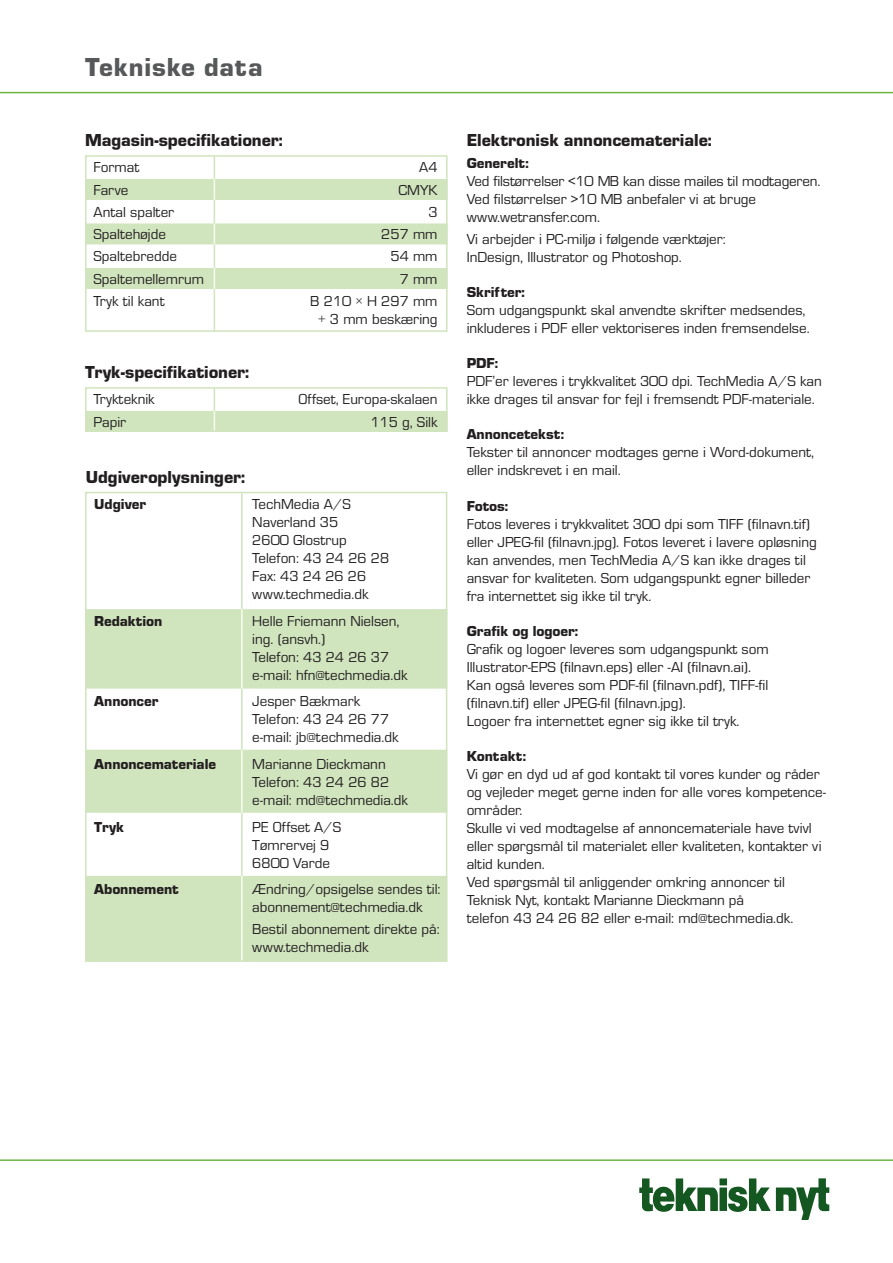
<style>
.page{position:relative;width:893px;height:1263px;background:#fff}
.page>*{position:absolute;margin:0;border:0;box-sizing:border-box;transform-origin:0 0}
.t1{font:27px "Eurostile Black DTC";letter-spacing:.03em;color:#57585a}
.t2{font:18px "Eurostile Black DTC";color:#231f20}
.t3{font:15px/18px "Eurostile Roman DTC";color:#231f20}
.t4{font:15px "Eurostile Black DTC";color:#231f20}
.s1{font-family:"Eurostile Black DTC"}
</style>
<div class="page">
<hr style="left:0;top:92px;width:893px;height:1px;background:#6fb640">
<hr style="left:0;top:1159px;width:893px;height:2px;background:#6fb640">
<svg style="left:639px;top:1178px;width:190px;height:42px"></svg>
<div style="left:86px;top:609px;width:361px;height:80px;background:#d0e4bd"></div>
<div style="left:86px;top:750px;width:361px;height:63px;background:#d0e4bd"></div>
<div style="left:86px;top:876px;width:361px;height:85px;background:#d0e4bd"></div>
<div style="left:85px;top:179px;width:363px;height:21px;background:#d0e4bd"></div>
<div style="left:85px;top:223px;width:363px;height:21px;background:#d0e4bd"></div>
<div style="left:85px;top:268px;width:363px;height:21px;background:#d0e4bd"></div>
<div style="left:85px;top:411px;width:363px;height:21px;background:#d0e4bd"></div>
<hr style="left:214px;top:156px;width:1px;height:175px;background:#d0e4bd">
<div style="left:85px;top:155px;width:363px;height:177px;border:2px solid #d0e4bd"></div>
<hr style="left:214px;top:388px;width:1px;height:44px;background:#d0e4bd">
<div style="left:85px;top:387px;width:363px;height:45px;border:2px solid #d0e4bd"></div>
<hr style="left:241px;top:493px;width:2px;height:468px;background:#d0e4bd">
<div style="left:85px;top:492px;width:362px;height:470px;border:2px solid #d0e4bd"></div>
<h1 class="t1" style="left:85px;top:52px;width:179px">Tekniske data</h1>
<p class="t2" style="left:85px;top:130px;width:199px">Magasin-specifikationer:</p>
<p class="t3" style="left:94px;top:159px;width:47px">Format</p>
<p class="t3" style="left:419px;top:159px;width:20px">A4</p>
<p class="t3" style="left:94px;top:181px;width:36px">Farve</p>
<p class="t3" style="left:398px;top:181px;width:41px">CMYK</p>
<p class="t3" style="left:94px;top:203px;width:82px">Antal spalter</p>
<p class="t3" style="left:428px;top:203px;width:11px">3</p>
<p class="t3" style="left:94px;top:225px;width:74px">Spaltehøjde</p>
<p class="t3" style="left:381px;top:225px;width:58px">257 mm</p>
<p class="t3" style="left:94px;top:248px;width:85px">Spaltebredde</p>
<p class="t3" style="left:390px;top:248px;width:49px">54 mm</p>
<p class="t3" style="left:94px;top:270px;width:112px">Spaltemellemrum</p>
<p class="t3" style="left:400px;top:270px;width:39px">7 mm</p>
<p class="t3" style="left:94px;top:292px;width:73px">Tryk til kant</p>
<p class="t3" style="left:310px;top:292px;width:129px;text-align:center">B 210 × H 297 mm + 3 mm beskæring</p>
<p class="t2" style="left:85px;top:362px;width:166px">Tryk-specifikationer:</p>
<p class="t3" style="left:94px;top:390px;width:63px">Trykteknik</p>
<p class="t3" style="left:298px;top:390px;width:141px">Offset, Europa-skalaen</p>
<p class="t3" style="left:94px;top:413px;width:34px">Papir</p>
<p class="t3" style="left:370px;top:413px;width:69px">115 g, Silk</p>
<p class="t2" style="left:86px;top:467px;width:161px">Udgiveroplysninger:</p>
<p class="t4" style="left:94px;top:496px;width:53px">Udgiver</p>
<p class="t3" style="left:252px;top:496px;width:100px">TechMedia A/S</p>
<p class="t3" style="left:252px;top:514px;width:87px">Naverland 35</p>
<p class="t3" style="left:252px;top:532px;width:96px">2600 Glostrup</p>
<p class="t3" style="left:252px;top:550px;width:138px">Telefon: 43 24 26 28<br>Fax: 43 24 26 26</p>
<p class="t3" style="left:252px;top:586px;width:118px">www.techmedia.dk</p>
<p class="t4" style="left:94px;top:613px;width:69px">Redaktion</p>
<p class="t3" style="left:252px;top:612px;width:149px">Helle Friemann Nielsen, ing. (ansvh.)</p>
<p class="t3" style="left:252px;top:648px;width:138px">Telefon: 43 24 26 37</p>
<p class="t3" style="left:252px;top:666px;width:157px">e-mail: hfn@techmedia.dk</p>
<p class="t4" style="left:94px;top:693px;width:66px">Annoncer</p>
<p class="t3" style="left:252px;top:693px;width:110px">Jesper Bækmark</p>
<p class="t3" style="left:252px;top:711px;width:138px">Telefon: 43 24 26 77</p>
<p class="t3" style="left:252px;top:729px;width:148px">e-mail: jb@techmedia.dk</p>
<p class="t4" style="left:94px;top:756px;width:123px">Annoncemateriale</p>
<p class="t3" style="left:252px;top:755px;width:157px">Marianne Dieckmann<br>Telefon: 43 24 26 82 e-mail: md@techmedia.dk</p>
<p class="t4" style="left:94px;top:818px;width:31px">Tryk</p>
<p class="t3" style="left:252px;top:818px;width:91px">PE Offset A/S</p>
<p class="t3" style="left:252px;top:836px;width:79px">Tømrervej 9</p>
<p class="t3" style="left:252px;top:854px;width:79px">6800 Varde</p>
<p class="t4" style="left:94px;top:881px;width:86px">Abonnement</p>
<p class="t3" style="left:252px;top:880px;width:190px">Ændring/opsigelse sendes til: abonnement@techmedia.dk</p>
<p class="t3" style="left:252px;top:920px;width:189px">Bestil abonnement direkte på: www.techmedia.dk</p>
<p class="t2" style="left:467px;top:130px;width:247px">Elektronisk annoncemateriale:</p>
<p class="t4" style="left:467px;top:155px;width:64px">Generelt:</p>
<p class="t3" style="left:467px;top:172px;width:355px">Ved filstørrelser &lt;10 MB kan disse mailes til modtageren.</p>
<p class="t3" style="left:467px;top:190px;width:291px">Ved filstørrelser &gt;10 MB anbefaler vi at bruge www.wetransfer.com.</p>
<p class="t3" style="left:467px;top:231px;width:261px">Vi arbejder i PC-miljø i følgende værktøjer:<br>InDesign, Illustrator og Photoshop.</p>
<p class="t4" style="left:467px;top:284px;width:60px">Skrifter:</p>
<p class="t3" style="left:467px;top:302px;width:344px">Som udgangspunkt skal anvendte skrifter medsendes, inkluderes i PDF eller vektoriseres inden fremsendelse.</p>
<p class="t4" style="left:467px;top:355px;width:33px">PDF:</p>
<p class="t3" style="left:467px;top:373px;width:357px">PDF’er leveres i trykkvalitet 300 dpi. TechMedia A/S kan ikke drages til ansvar for fejl i fremsendt PDF-materiale.</p>
<p class="t4" style="left:467px;top:426px;width:99px">Annoncetekst:</p>
<p class="t3" style="left:467px;top:444px;width:349px">Tekster til annoncer modtages gerne i Word-dokument, eller indskrevet i en mail.</p>
<p class="t3" style="left:467px;top:497px;width:352px"><span class="s1">Fotos:<br></span>Fotos leveres i trykkvalitet 300 dpi som TIFF (filnavn.tif) eller JPEG-fil (filnavn.jpg). Fotos leveret i lavere opløsning kan anvendes, men TechMedia A/S kan ikke drages til ansvar for kvaliteten. Som udgangspunkt egner billeder fra internettet sig ikke til tryk.</p>
<p class="t4" style="left:467px;top:622px;width:113px">Grafik og logoer:</p>
<p class="t3" style="left:467px;top:640px;width:303px">Grafik og logoer leveres som udgangspunkt som Illustrator-EPS (filnavn.eps) eller -AI (filnavn.ai).<br>Kan også leveres som PDF-fil (filnavn.pdf), TIFF-fil (filnavn.tif) eller JPEG-fil (filnavn.jpg).<br>Logoer fra internettet egner sig ikke til tryk.</p>
<p class="t4" style="left:467px;top:747px;width:61px">Kontakt:</p>
<p class="t3" style="left:467px;top:765px;width:360px">Vi gør en dyd ud af god kontakt til vores kunder og råder og vejleder meget gerne inden for alle vores kompetence&shy;områder.</p>
<p class="t3" style="left:467px;top:819px;width:356px">Skulle vi ved modtagelse af annoncemateriale have tvivl eller spørgsmål til materialet eller kvaliteten, kontakter vi altid kunden.</p>
<p class="t3" style="left:467px;top:873px;width:328px">Ved spørgsmål til anliggender omkring annoncer til<br>Teknisk Nyt, kontakt Marianne Dieckmann på<br>telefon 43 24 26 82 eller e-mail: md@techmedia.dk.</p>
</div>
